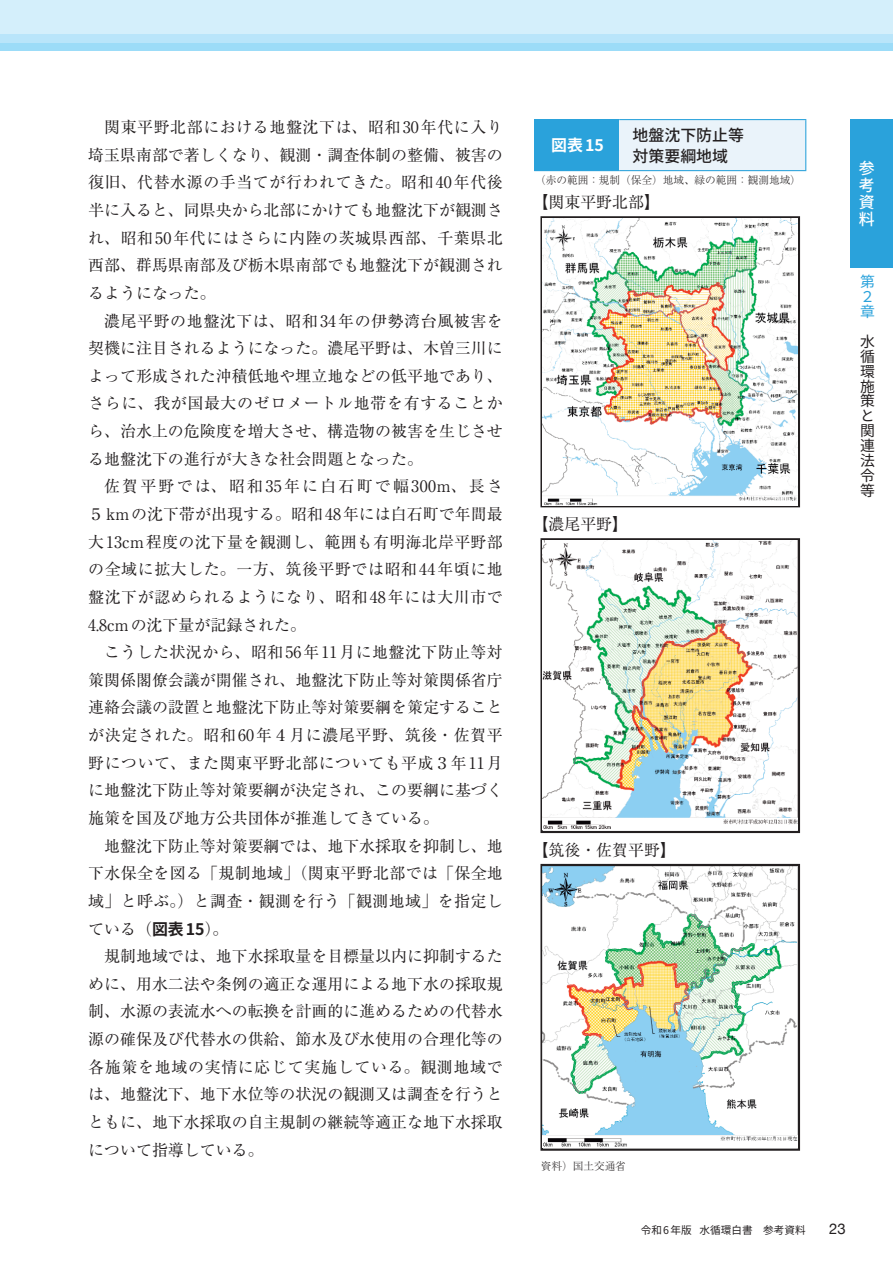
<style>
.page{position:relative;width:893px;height:1263px;background:#fff}
.page>*{position:absolute;margin:0;border:0;box-sizing:border-box;transform-origin:0 0}
.t1{font:15.9px/27.6px "Ryumin Pr 6 N";color:#231f20;text-align:justify}
.t2{font:500 15.9px/21.3px "Noto Sans CJ Kjp";color:#231f20}
.t3{font:700 15.9px "Noto Sans CJ Kjp";color:#fff}
.t4{font:500 15.9px/16.8px "Noto Sans CJ Kjp";color:#fff;text-align:justify}
.t5{font:14.85px/14.9px "Noto Sans CJ Kjp";color:#231f20}
.t6{font:14.85px/14.9px "Noto Sans CJ Kjp";color:#2aa2db}
.t7{font:14.85px "Helvetica Neue";color:#231f20}
.t8{font:300 10.65px "Ryumin Pr 6 N";color:#231f20}
.t9{font:10.65px "Noto Sans CJ Kjp";color:#231f20}
.s1{font-family:"Noto Sans CJ Kjp";font-weight:700}
</style>
<div class="page">
<div style="left:0;top:0;width:893px;height:51px;background:#9cdcf8"></div>
<div style="left:0;top:0;width:893px;height:43px;background:#b9e5fa"></div>
<div style="left:0;top:0;width:893px;height:34px;background:#d4effb"></div>
<div style="left:535px;top:120px;width:85px;height:51px;background:#2aa2db"></div>
<div style="left:620px;top:120px;width:186px;height:51px;background:#eaf3fa"></div>
<hr style="left:534px;top:120px;width:1px;height:50px;background:#2aa2db">
<hr style="left:534px;top:119px;width:86px;height:1px;background:#2aa2db">
<hr style="left:534px;top:170px;width:86px;height:1px;background:#2aa2db">
<hr style="left:620px;top:119px;width:186px;height:1px;background:#2aa2db">
<hr style="left:805px;top:120px;width:1px;height:50px;background:#2aa2db">
<hr style="left:620px;top:170px;width:186px;height:1px;background:#2aa2db">
<svg style="left:540px;top:216px;width:261px;height:292px"></svg>
<img style="left:543px;top:218px;width:255px;height:287px">
<svg style="left:540px;top:538px;width:261px;height:296px"></svg>
<img style="left:543px;top:540px;width:255px;height:290px">
<svg style="left:540px;top:863px;width:261px;height:288px;background:#6c6a6b"></svg>
<img style="left:543px;top:866px;width:255px;height:282px">
<div style="left:850px;top:119px;width:43px;height:149px;background:#2aa2db"></div>
<p class="t1" style="left:88px;top:112px;width:416px;text-indent:16px">関東平野北部における地盤沈下は、昭和30年代に入り埼玉県南部で著しくなり、観測・調査体制の整備、被害の復旧、代替水源の手当てが行われてきた。昭和40年代後半に入ると、同県央から北部にかけても地盤沈下が観測され、昭和50年代にはさらに内陸の茨城県西部、千葉県北西部、群馬県南部及び栃木県南部でも地盤沈下が観測されるようになった。</p>
<p class="t1" style="left:88px;top:306px;width:416px;text-indent:16px">濃尾平野の地盤沈下は、昭和34年の伊勢湾台風被害を契機に注目されるようになった。濃尾平野は、木曽三川によって形成された沖積低地や埋立地などの低平地であり、さらに、我が国最大のゼロメートル地帯を有することから、治水上の危険度を増大させ、構造物の被害を生じさせる地盤沈下の進行が大きな社会問題となった。</p>
<p class="t1" style="left:88px;top:472px;width:416px;text-indent:16px">佐賀平野では、昭和35年に白石町で幅300m、長さ5 kmの沈下帯が出現する。昭和48年には白石町で年間最大13cm程度の沈下量を観測し、範囲も有明海北岸平野部の全域に拡大した。一方、筑後平野では昭和44年頃に地盤沈下が認められるようになり、昭和48年には大川市で4.8cmの沈下量が記録された。</p>
<p class="t1" style="left:88px;top:638px;width:416px;text-indent:16px">こうした状況から、昭和56年11月に地盤沈下防止等対策関係閣僚会議が開催され、地盤沈下防止等対策関係省庁連絡会議の設置と地盤沈下防止等対策要綱を策定することが決定された。昭和60年４月に濃尾平野、筑後・佐賀平野について、また関東平野北部についても平成３年11月に地盤沈下防止等対策要綱が決定され、この要綱に基づく施策を国及び地方公共団体が推進してきている。</p>
<p class="t1" style="left:88px;top:831px;width:416px;text-indent:16px">地盤沈下防止等対策要綱では、地下水採取を抑制し、地下水保全を図る「規制地域」（関東平野北部では「保全地域」と呼ぶ。）と調査・観測を行う「観測地域」を指定している（<span class="s1">図表 15</span>）。</p>
<p class="t1" style="left:88px;top:941px;width:416px;text-indent:16px">規制地域では、地下水採取量を目標量以内に抑制するために、用水二法や条例の適正な運用による地下水の採取規制、水源の表流水への転換を計画的に進めるための代替水源の確保及び代替水の供給、節水及び水使用の合理化等の各施策を地域の実情に応じて実施している。観測地域では、地盤沈下、地下水位等の状況の観測又は調査を行うとともに、地下水採取の自主規制の継続等適正な地下水採取について指導している。</p>
<p class="t3" style="left:551px;top:136px;width:54px">図表 15</p>
<p class="t2" style="left:632px;top:124px;width:113px">地盤沈下防止等対策要綱地域</p>
<p class="t8" style="left:535px;top:172px;width:267px">（赤の範囲：規制（保全）地域、緑の範囲：観測地域）</p>
<p class="t1" style="left:532px;top:187px;width:129px">【関東平野北部】</p>
<p class="t1" style="left:532px;top:509px;width:97px">【濃尾平野】</p>
<p class="t4" style="left:859px;top:161px;width:17px">参考資料</p>
<p class="t6" style="left:860px;top:275px;width:16px">第<br>２章</p>
<p class="t5" style="left:860px;top:334px;width:16px">水循環施策と関連法令等</p>
<p class="t1" style="left:532px;top:835px;width:145px">【筑後・佐賀平野】</p>
<p class="t8" style="left:541px;top:1157px;width:87px">資料）国土交通省</p>
<p class="t9" style="left:641px;top:1224px;width:167px">令和 6 年版 水循環白書　参考資料</p>
<p class="t7" style="left:829px;top:1218px;width:18px">23</p>
</div>
